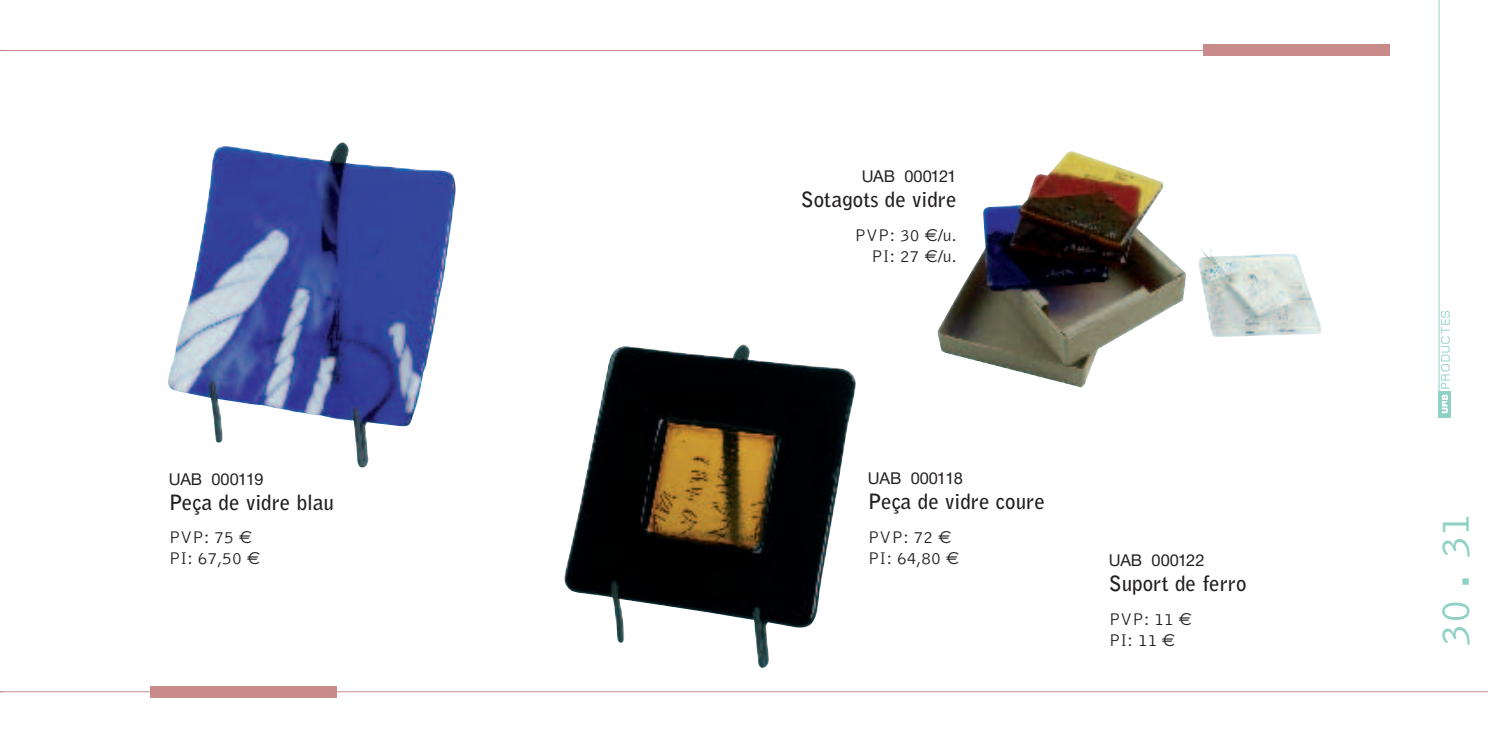
<style>
.page{position:relative;width:1488px;height:744px;background:#fff}
.page>*{position:absolute;margin:0;border:0;box-sizing:border-box;transform-origin:0 0}
.t1{font:300 42px "Bell Gothic";color:#8fd1c5}
.t2{font:700 21px "Bell Gothic";color:#231f20}
.t3{font:300 17.5px/21px "Bell Gothic";color:#231f20}
.t4{font:17.5px "Helvetica Neue H55";letter-spacing:-.02em;color:#231f20}
.t5{font:17.5px "Helvetica Neue H55";color:#231f20}
.t6{font:12.25px "Minima S Si";letter-spacing:.125em;color:#8fd1c5}
.s1{font-family:"Euro Sans";font-weight:400}
.s2{font-family:"Helvetica Neue H75";font-weight:400}
</style>
<div class="page">
<hr style="left:1438px;top:0;width:1px;height:417px;background:#8fd1c5">
<div style="left:1438px;top:391px;width:12px;height:26px;background:#8fd1c5"></div>
<svg style="left:1441px;top:394px;width:7px;height:19px"></svg>
<hr style="left:0;top:50px;width:1388px;height:1px;background:#c98b8a">
<hr style="left:0;top:691px;width:1488px;height:1px;background:#c98b8a">
<div style="left:1202px;top:44px;width:187px;height:12px;background:#c98b8a"></div>
<div style="left:150px;top:686px;width:187px;height:12px;background:#c98b8a"></div>
<img style="left:168px;top:143px;width:288px;height:325px">
<img style="left:564px;top:344px;width:292px;height:324px">
<img style="left:937px;top:151px;width:384px;height:237px">
<p class="t4" style="left:169px;top:473px;width:96px">UAB 000119</p>
<p class="t2" style="left:169px;top:494px;width:167px">Peça de vidre blau</p>
<p class="t3" style="left:169px;top:528px;width:93px">PVP: 75 <span class="s1">€<br></span>PI: 67,50 <span class="s1">€</span></p>
<p class="t4" style="left:861px;top:171px;width:96px">UAB 000121</p>
<p class="t2" style="left:801px;top:192px;width:157px">Sotagots de vidre</p>
<p class="t3" style="left:854px;top:226px;width:104px;text-align:right">PVP: 30 <span class="s1">€</span>/u.<br>PI: 27 <span class="s1">€</span>/u.</p>
<p class="t4" style="left:868px;top:473px;width:96px">UAB 000118</p>
<p class="t2" style="left:868px;top:494px;width:178px">Peça de vidre coure</p>
<p class="t3" style="left:868px;top:527px;width:93px">PVP: 72 <span class="s1">€<br></span>PI: 64,80 <span class="s1">€</span></p>
<p class="t5" style="left:1108px;top:554px;width:97px">UAB 000122</p>
<p class="t2" style="left:1108px;top:575px;width:139px">Suport de ferro</p>
<p class="t3" style="left:1108px;top:610px;width:85px">PVP: 11 <span class="s1">€<br></span>PI: 11 <span class="s1">€</span></p>
<p class="t6" style="left:1440px;top:389px;width:80px;rotate:-90deg">PRODUCTES</p>
<h1 class="t1" style="left:1439px;top:647px;width:136px;rotate:-90deg">30 <span class="s2">.</span> 31</h1>
</div>
